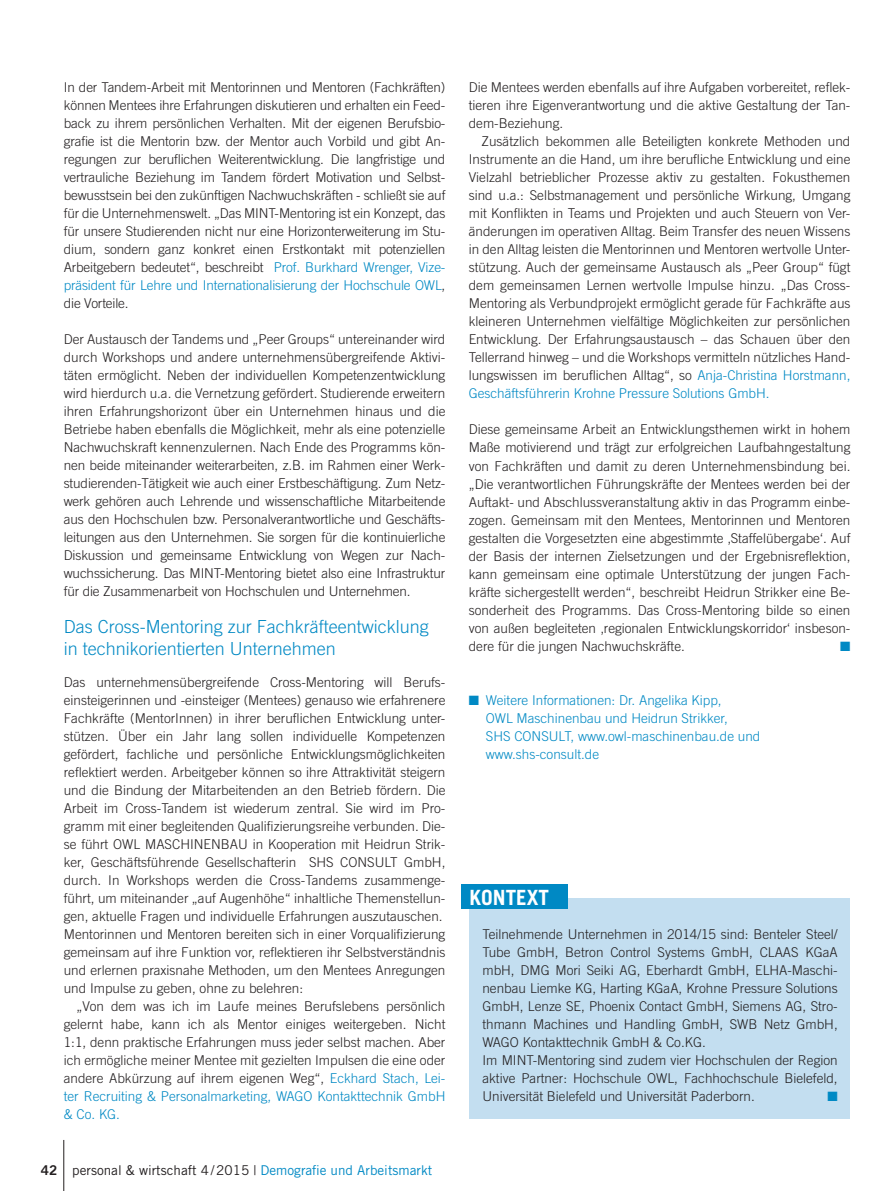
<style>
.page{position:relative;width:893px;height:1191px;background:#fff}
.page>*{position:absolute;margin:0;border:0;box-sizing:border-box;transform-origin:0 0}
.t1{font:700 21px "Trade Gothic";color:#fff}
.t2{font:300 18px/22.5px "Trade Gothic";color:#0089c4}
.t3{font:300 13.5px/18px "Trade Gothic";color:#231f20;text-align:justify}
.t4{font:300 13.5px/18px "Trade Gothic";color:#0089c4}
.t5{font:13.5px "Trade Gothic";color:#231f20}
.t6{font:13.5px "Trade Gothic Bold Two";color:#231f20}
.t7{font:13.5px "Zapf Dingbats ITC";color:#0089c4}
.s1{color:#0089c4}
</style>
<div class="page">
<hr style="left:63px;top:1140px;width:1px;height:51px;background:#231f20">
<div style="left:469px;top:897px;width:381px;height:221px;background:#c3def0"></div>
<div style="left:461px;top:884px;width:106px;height:25px;background:#0089c4"></div>
<p class="t3" style="left:64px;top:78px;width:383px">In der Tandem-Arbeit mit Mentorinnen und Mentoren (Fachkräften) können Mentees ihre Erfahrungen diskutieren und erhalten ein Feed&shy;back zu ihrem persönlichen Verhalten. Mit der eigenen Berufsbio&shy;grafie ist die Mentorin bzw. der Mentor auch Vorbild und gibt An&shy;regungen zur beruflichen Weiterentwicklung. Die langfristige und vertrauliche Beziehung im Tandem fördert Motivation und Selbst&shy;bewusstsein bei den zukünftigen Nachwuchskräften - schließt sie auf für die Unternehmenswelt. „Das MINT-Mentoring ist ein Konzept, das für unsere Studierenden nicht nur eine Horizonterweiterung im Stu&shy;dium, sondern ganz konkret einen Erstkontakt mit potenziellen Arbeitgebern bedeutet“, beschreibt <span class="s1">Prof. Burkhard Wrenger, Vize&shy;präsident für Lehre und Internationalisierung der Hochschule OWL</span>, die Vorteile.</p>
<p class="t3" style="left:64px;top:330px;width:383px">Der Austausch der Tandems und „Peer Groups“ untereinander wird durch Workshops und andere unternehmensübergreifende Aktivi&shy;täten ermöglicht. Neben der individuellen Kompetenzentwicklung wird hierdurch u.a. die Vernetzung gefördert. Studierende erweitern ihren Erfahrungshorizont über ein Unternehmen hinaus und die Betriebe haben ebenfalls die Möglichkeit, mehr als eine potenzielle Nachwuchskraft kennenzulernen. Nach Ende des Programms kön&shy;nen beide miteinander weiterarbeiten, z.B. im Rahmen einer Werk&shy;studierenden-Tätigkeit wie auch einer Erstbeschäftigung. Zum Netz&shy;werk gehören auch Lehrende und wissenschaftliche Mitarbeitende aus den Hochschulen bzw. Personalverantwortliche und Geschäfts&shy;leitungen aus den Unternehmen. Sie sorgen für die kontinuierliche Diskussion und gemeinsame Entwicklung von Wegen zur Nach&shy;wuchssicherung. Das MINT-Mentoring bietet also eine Infrastruktur für die Zusammenarbeit von Hochschulen und Unternehmen.</p>
<h2 class="t2" style="left:64px;top:615px;width:367px">Das Cross-Mentoring zur Fachkräfteentwicklung in technikorientierten Unternehmen</h2>
<p class="t3" style="left:64px;top:672px;width:383px;text-align:left">Das unternehmensübergreifende Cross-Mentoring will Berufs&shy;einsteigerinnen und -einsteiger (Mentees) genauso wie erfahrenere Fachkräfte (MentorInnen) in ihrer beruflichen Entwicklung unter&shy;stützen. Über ein Jahr lang sollen individuelle Kompetenzen gefördert, fachliche und persönliche Entwicklungsmöglichkeiten reflektiert werden. Arbeitgeber können so ihre Attraktivität steigern und die Bindung der Mitarbeitenden an den Betrieb fördern. Die Arbeit im Cross-Tandem ist wiederum zentral. Sie wird im Pro&shy;gramm mit einer begleitenden Qualifizierungsreihe verbunden. Die&shy;se führt OWL MASCHINENBAU in Kooperation mit Heidrun Strik&shy;ker, Geschäftsführende Gesellschafterin SHS CONSULT GmbH, durch. In Workshops werden die Cross-Tandems zusammenge&shy;führt, um miteinander „auf Augenhöhe“ inhaltliche Themenstellun&shy;gen, aktuelle Fragen und individuelle Erfahrungen auszutauschen.<br>Mentorinnen und Mentoren bereiten sich in einer Vorqualifizierung gemeinsam auf ihre Funktion vor, reflektieren ihr Selbstverständnis und erlernen praxisnahe Methoden, um den Mentees Anregungen und Impulse zu geben, ohne zu belehren:</p>
<p class="t3" style="left:64px;top:996px;width:383px;text-indent:13px">„Von dem was ich im Laufe meines Berufslebens persönlich gelernt habe, kann ich als Mentor einiges weitergeben. Nicht 1:1, denn praktische Erfahrungen muss jeder selbst machen. Aber ich ermögliche meiner Mentee mit gezielten Impulsen die eine oder andere Abkürzung auf ihrem eigenen Weg“, <span class="s1">Eckhard Stach, Lei&shy;ter Recruiting &amp; Personalmarketing, WAGO Kontakttechnik GmbH &amp; Co. KG.</span></p>
<p class="t6" style="left:41px;top:1162px;width:18px">42</p>
<p class="t5" style="left:72px;top:1161px;width:361px">personal &amp; wirtschaft 4/2015 | <span class="s1">Demografie und Arbeitsmarkt</span></p>
<p class="t3" style="left:469px;top:78px;width:383px">Die Mentees werden ebenfalls auf ihre Aufgaben vorbereitet, reflek&shy;tieren ihre Eigenverantwortung und die aktive Gestaltung der Tan&shy;dem-Beziehung.</p>
<p class="t3" style="left:469px;top:132px;width:383px;text-indent:13px">Zusätzlich bekommen alle Beteiligten konkrete Methoden und Instrumente an die Hand, um ihre berufliche Entwicklung und eine Vielzahl betrieblicher Prozesse aktiv zu gestalten. Fokusthemen sind u.a.: Selbstmanagement und persönliche Wirkung, Umgang mit Konflikten in Teams und Projekten und auch Steuern von Ver&shy;änderungen im operativen Alltag. Beim Transfer des neuen Wissens in den Alltag leisten die Mentorinnen und Mentoren wertvolle Unter&shy;stützung. Auch der gemeinsame Austausch als „Peer Group“ fügt dem gemeinsamen Lernen wertvolle Impulse hinzu. „Das Cross-Mentoring als Verbundprojekt ermöglicht gerade für Fachkräfte aus kleineren Unternehmen vielfältige Möglichkeiten zur persönlichen Entwicklung. Der Erfahrungsaustausch – das Schauen über den Tellerrand hinweg – und die Workshops vermitteln nützliches Hand&shy;lungswissen im beruflichen Alltag“, so <span class="s1">Anja-Christina Horstmann, Geschäftsführerin Krohne Pressure Solutions GmbH.</span></p>
<p class="t3" style="left:469px;top:420px;width:383px">Diese gemeinsame Arbeit an Entwicklungsthemen wirkt in hohem Maße motivierend und trägt zur erfolgreichen Laufbahngestaltung von Fachkräften und damit zu deren Unternehmensbindung bei. „Die verantwortlichen Führungskräfte der Mentees werden bei der Auftakt- und Abschlussveranstaltung aktiv in das Programm einbe&shy;zogen. Gemeinsam mit den Mentees, Mentorinnen und Mentoren gestalten die Vorgesetzten eine abgestimmte ‚Staffelübergabe‘. Auf der Basis der internen Zielsetzungen und der Ergebnisreflektion, kann gemeinsam eine optimale Unterstützung der jungen Fach&shy;kräfte sichergestellt werden“, beschreibt Heidrun Strikker eine Be&shy;sonderheit des Programms. Das Cross-Mentoring bilde so einen von außen begleiteten ‚regionalen Entwicklungskorridor‘ insbeson&shy;dere für die jungen Nachwuchskräfte.</p>
<p class="t7" style="left:840px;top:639px;width:12px">■</p>
<p class="t4" style="left:486px;top:690px;width:276px;text-indent:-17px">■ Weitere Informationen: Dr. Angelika Kipp,<br>OWL Maschinenbau und Heidrun Strikker,<br>SHS CONSULT, www.owl-maschinenbau.de und www.shs-consult.de</p>
<h1 class="t1" style="left:469px;top:884px;width:81px">KONTEXT</h1>
<p class="t3" style="left:482px;top:924px;width:357px;text-align:left">Teilnehmende Unternehmen in 2014/15 sind: Benteler Steel/ Tube GmbH, Betron Control Systems GmbH, CLAAS KGaA mbH, DMG Mori Seiki AG, Eberhardt GmbH, ELHA-Maschi&shy;nenbau Liemke KG, Harting KGaA, Krohne Pressure Solutions GmbH, Lenze SE, Phoenix Contact GmbH, Siemens AG, Stro&shy;thmann Machines und Handling GmbH, SWB Netz GmbH, WAGO Kontakttechnik GmbH &amp; Co.KG.<br>Im MINT-Mentoring sind zudem vier Hochschulen der Region aktive Partner: Hochschule OWL, Fachhochschule Bielefeld, Universität Bielefeld und Universität Paderborn.</p>
<p class="t7" style="left:827px;top:1089px;width:12px">■</p>
</div>
